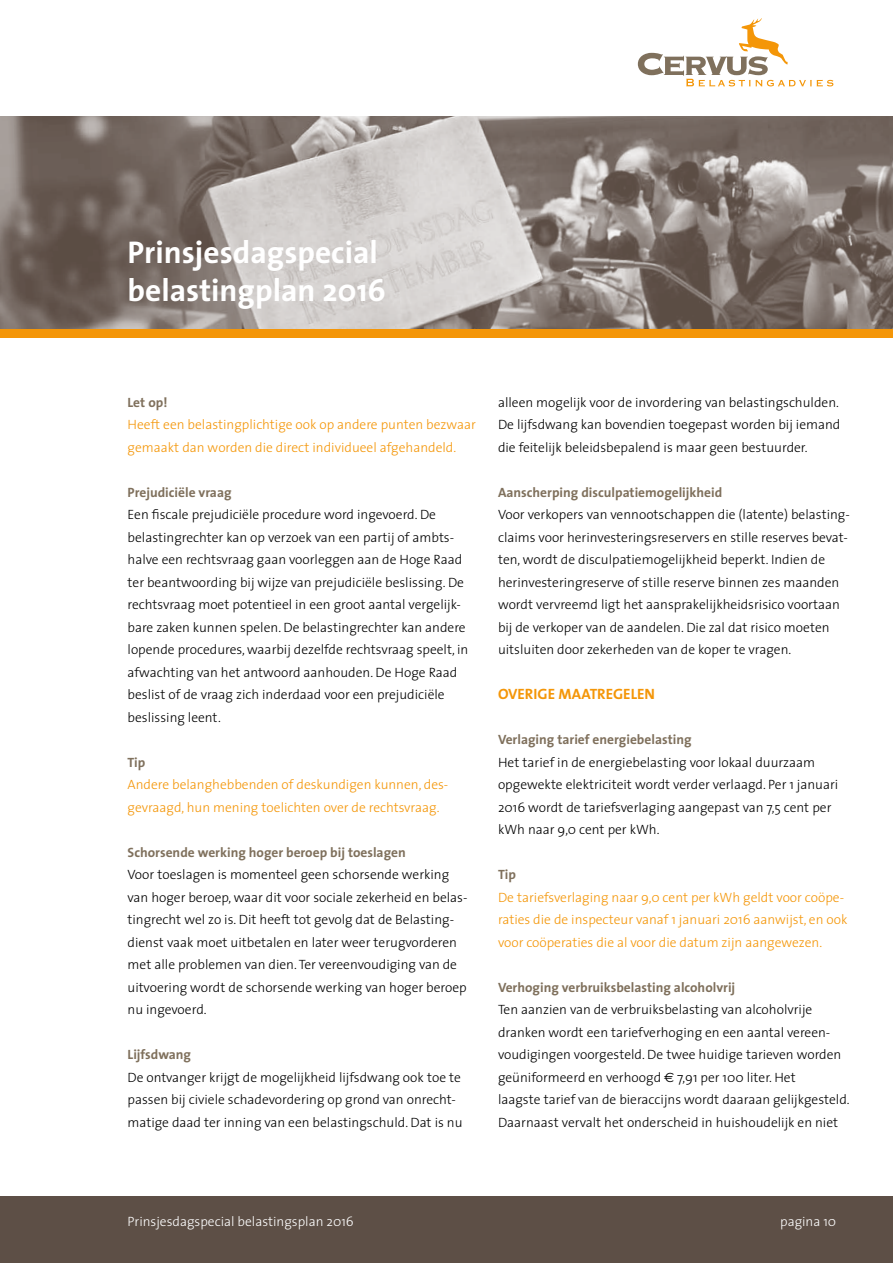
<style>
.page{position:relative;width:893px;height:1263px;background:#fff}
.page>*{position:absolute;margin:0;border:0;box-sizing:border-box;transform-origin:0 0}
.t1{font:700 31.5px/37.8px "The Sans";color:#fff}
.t2{font:700 15px "The Sans";color:#f49608}
.t3{font:300 13.5px/22.5px "The Sans";color:#000}
.t4{font:300 13.5px/22.5px "The Sans";color:#f49608}
.t5{font:700 13.5px "The Sans";color:#7f705c}
.t6{font:300 13.5px "The Sans";color:#fff}
.s1{font-family:"Euro Sans";font-weight:400}
</style>
<div class="page">
<svg style="left:638px;top:18px;width:195px;height:68px"></svg>
<img style="left:0;top:117px;width:893px;height:213px">
<div style="left:0;top:1196px;width:893px;height:67px;background:#5d4f46"></div>
<div style="left:0;top:330px;width:893px;height:8px;background:#f49608"></div>
<h1 class="t1" style="left:128px;top:233px;width:260px">Prinsjesdagspecial belastingplan 2016</h1>
<p class="t5" style="left:128px;top:391px;width:41px">Let op!</p>
<p class="t4" style="left:128px;top:413px;width:350px">Heeft een belastingplichtige ook op andere punten bezwaar gemaakt dan worden die direct individueel afgehandeld.</p>
<p class="t5" style="left:128px;top:481px;width:106px">Prejudiciële vraag</p>
<p class="t3" style="left:128px;top:503px;width:342px">Een fiscale prejudiciële procedure word ingevoerd. De belastingrechter kan op verzoek van een partij of ambts&shy;halve een rechtsvraag gaan voorleggen aan de Hoge Raad ter beantwoording bij wijze van prejudiciële beslissing. De rechtsvraag moet potentieel in een groot aantal vergelijk&shy;bare zaken kunnen spelen. De belastingrechter kan andere lopende procedures, waarbij dezelfde rechtsvraag speelt, in afwachting van het antwoord aanhouden. De Hoge Raad beslist of de vraag zich inderdaad voor een prejudiciële beslissing leent.</p>
<p class="t5" style="left:128px;top:751px;width:19px">Tip</p>
<p class="t4" style="left:128px;top:773px;width:321px">Andere belanghebbenden of deskundigen kunnen, des&shy;gevraagd, hun mening toelichten over de rechtsvraag.</p>
<p class="t5" style="left:128px;top:841px;width:280px">Schorsende werking hoger beroep bij toeslagen</p>
<p class="t3" style="left:128px;top:863px;width:341px">Voor toeslagen is momenteel geen schorsende werking van hoger beroep, waar dit voor sociale zekerheid en belas&shy;tingrecht wel zo is. Dit heeft tot gevolg dat de Belasting&shy;dienst vaak moet uitbetalen en later weer terugvorderen met alle problemen van dien. Ter vereenvoudiging van de uitvoering wordt de schorsende werking van hoger beroep nu ingevoerd.</p>
<p class="t5" style="left:128px;top:1043px;width:65px">Lijfsdwang</p>
<p class="t3" style="left:128px;top:1065px;width:336px">De ontvanger krijgt de mogelijkheid lijfsdwang ook toe te passen bij civiele schadevordering op grond van onrecht&shy;matige daad ter inning van een belastingschuld. Dat is nu</p>
<p class="t3" style="left:498px;top:391px;width:344px;text-align:justify">alleen mogelijk voor de invordering van belastingschulden.<br>De lijfsdwang kan bovendien toegepast worden bij iemand die feitelijk beleidsbepalend is maar geen bestuurder.</p>
<p class="t5" style="left:498px;top:481px;width:226px">Aanscherping disculpatiemogelijkheid</p>
<p class="t3" style="left:498px;top:503px;width:353px">Voor verkopers van vennootschappen die (latente) belasting&shy;claims voor herinvesteringsreservers en stille reserves bevat&shy;ten, wordt de disculpatiemogelijkheid beperkt. Indien de herinvesteringreserve of stille reserve binnen zes maanden wordt vervreemd ligt het aansprakelijkheidsrisico voortaan bij de verkoper van de aandelen. Die zal dat risico moeten uitsluiten door zekerheden van de koper te vragen.</p>
<p class="t2" style="left:498px;top:682px;width:158px">OVERIGE MAATREGELEN</p>
<p class="t5" style="left:498px;top:728px;width:195px">Verlaging tarief energiebelasting</p>
<p class="t3" style="left:498px;top:751px;width:342px">Het tarief in de energiebelasting voor lokaal duurzaam opgewekte elektriciteit wordt verder verlaagd. Per 1 januari 2016 wordt de tariefsverlaging aangepast van 7,5 cent per kWh naar 9,0 cent per kWh.</p>
<p class="t5" style="left:498px;top:863px;width:19px">Tip</p>
<p class="t4" style="left:498px;top:886px;width:351px">De tariefsverlaging naar 9,0 cent per kWh geldt voor coöpe&shy;raties die de inspecteur vanaf 1 januari 2016 aanwijst, en ook voor coöperaties die al voor die datum zijn aangewezen.</p>
<p class="t5" style="left:498px;top:976px;width:239px">Verhoging verbruiksbelasting alcoholvrij</p>
<p class="t3" style="left:498px;top:998px;width:353px">Ten aanzien van de verbruiksbelasting van alcoholvrije dranken wordt een tariefverhoging en een aantal vereen&shy;voudigingen voorgesteld. De twee huidige tarieven worden geüniformeerd en verhoogd <span class="s1">€</span> 7,91 per 100 liter. Het<br>laagste tarief van de bieraccijns wordt daaraan gelijkgesteld.<br>Daarnaast vervalt het onderscheid in huishoudelijk en niet</p>
<p class="t6" style="left:128px;top:1210px;width:228px">Prinsjesdagspecial belastingsplan 2016</p>
<p class="t6" style="left:780px;top:1210px;width:58px">pagina 10</p>
</div>
